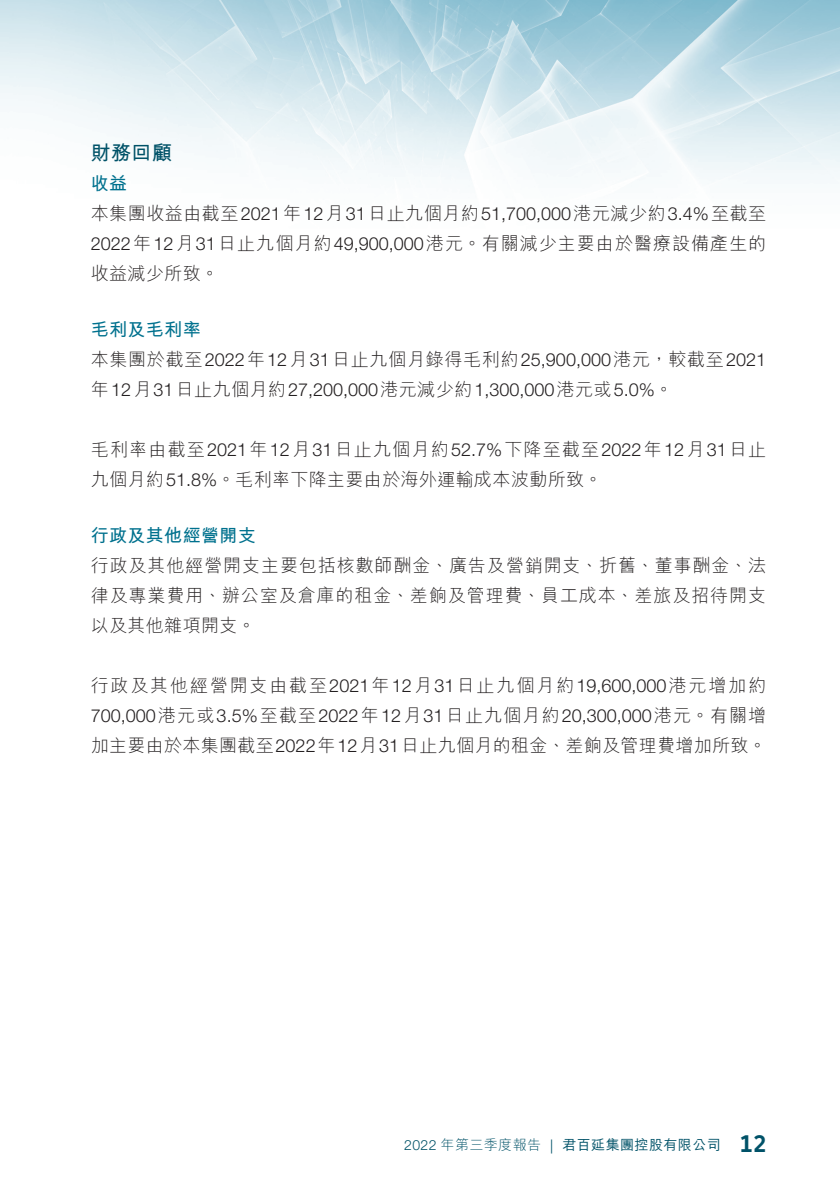
<style>
.page{position:relative;width:840px;height:1191px;background:#fff}
.page>*{position:absolute;margin:0;border:0;box-sizing:border-box;transform-origin:0 0}
.t1{font:700 24px "Battersea";color:#005268}
._01_H1{font:700 20px "M Hei HK";color:#005268}
._00_txt{font:300 18px/30px "M Hei HK";letter-spacing:.05em;color:#231f20;text-align:justify}
._00_txt-2{font:300 18px/30px "Helvetica Neue LT Std";color:#231f20}
._00_txt-3{font:300 18px/30px "M Hei HK";letter-spacing:.02em;color:#231f20}
._02_H2{font:700 18px "M Hei HK";letter-spacing:.02em;color:#00718e}
.t2{font:500 14px "M Hei HK";letter-spacing:.03em;color:#005268}
.t3{font:300 14px "M Hei HK";letter-spacing:.03em;color:#005268}
.t4{font:300 14px "Helvetica LT Std";color:#005268}
.s1{font-family:"Helvetica Neue LT Std"}
.s2{font-family:"M Hei HK"}
</style>
<div class="page">
<img style="left:0;top:0;width:839px;height:182px">
<p class="_01_H1" style="left:91px;top:138px;width:83px">財務回顧</p>
<p class="_02_H2" style="left:91px;top:170px;width:38px">收益</p>
<p class="_00_txt" style="left:91px;top:198px;width:676px">本集團收益由截至<span class="s1">2021</span>年<span class="s1">12</span>月<span class="s1">31</span>日止九個月約<span class="s1">51,700,000</span>港元減少約<span class="s1">3.4%</span>至截至<span class="s1">2022</span>年<span class="s1">12</span>月<span class="s1">31</span>日止九個月約<span class="s1">49,900,000</span>港元。有關減少主要由於醫療設備產生的收益減少所致。</p>
<p class="_02_H2" style="left:91px;top:316px;width:111px">毛利及毛利率</p>
<p class="_00_txt-2" style="left:91px;top:344px;width:676px"><span class="s2">本集團於截至</span>2022<span class="s2">年</span>12<span class="s2">月</span>31<span class="s2">日止九個月錄得毛利約</span>25,900,000<span class="s2">港元，較截至</span>2021<span class="s2">年</span>12<span class="s2">月</span>31<span class="s2">日止九個月約</span>27,200,000<span class="s2">港元減少約</span>1,300,000<span class="s2">港元或</span>5.0%<span class="s2">。</span></p>
<p class="_00_txt-3" style="left:91px;top:434px;width:676px">毛利率由截至<span class="s1">2021</span>年<span class="s1">12</span>月<span class="s1">31</span>日止九個月約<span class="s1">52.7%</span>下降至截至<span class="s1">2022</span>年<span class="s1">12</span>月<span class="s1">31</span>日止九個月約<span class="s1">51.8%</span>。毛利率下降主要由於海外運輸成本波動所致。</p>
<p class="_02_H2" style="left:91px;top:522px;width:166px">行政及其他經營開支</p>
<p class="_00_txt" style="left:91px;top:550px;width:676px">行政及其他經營開支主要包括核數師酬金、廣告及營銷開支、折舊、董事酬金、法律及專業費用、辦公室及倉庫的租金、差餉及管理費、員工成本、差旅及招待開支以及其他雜項開支。</p>
<p class="_00_txt" style="left:91px;top:670px;width:676px">行政及其他經營開支由截至<span class="s1">2021</span>年<span class="s1">12</span>月<span class="s1">31</span>日止九個月約<span class="s1">19,600,000</span>港元增加約<span class="s1">700,000</span>港元或<span class="s1">3.5%</span>至截至<span class="s1">2022</span>年<span class="s1">12</span>月<span class="s1">31</span>日止九個月約<span class="s1">20,300,000</span>港元。有關增加主要由於本集團截至<span class="s1">2022</span>年<span class="s1">12</span>月<span class="s1">31</span>日止九個月的租金、差餉及管理費增加所致。</p>
<p class="t3" style="left:404px;top:1137px;width:138px"><span class="s1">2022</span> 年第三季度報告</p>
<p class="t4" style="left:550px;top:1135px;width:5px">|</p>
<p class="t2" style="left:562px;top:1134px;width:160px">君百延集團控股有限公司</p>
<h1 class="t1" style="left:739px;top:1128px;width:28px">12</h1>
</div>
